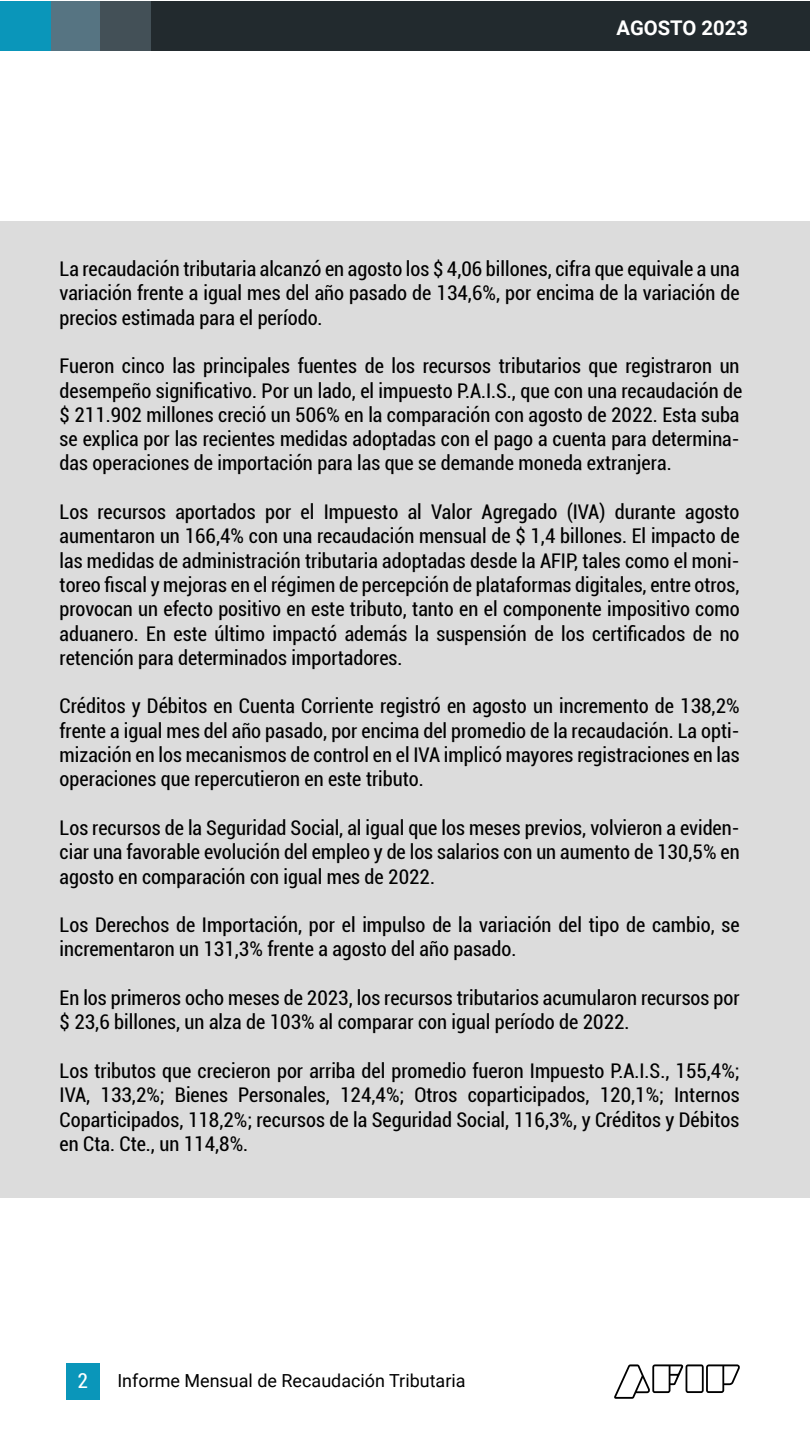
<style>
.page{position:relative;width:810px;height:1440px;background:#fff}
.page>*{position:absolute;margin:0;border:0;box-sizing:border-box;transform-origin:0 0}
.t1{font:condensed 20.55px "Roboto";color:#fff}
.t2{font:condensed 20.25px/24.3px "Roboto";color:#000;text-align:justify}
.t3{font:700 20.25px "Roboto";color:#fff}
.t4{font:18px "Roboto";color:#000}
</style>
<div class="page">
<div style="left:66px;top:1363px;width:33px;height:37px;background:#0a96ba"></div>
<div style="left:150px;top:1px;width:659px;height:50px;background:#222a2e"></div>
<div style="left:50px;top:1px;width:51px;height:50px;background:#567482"></div>
<div style="left:101px;top:1px;width:50px;height:50px;background:#435057"></div>
<div style="left:0;top:1px;width:50px;height:50px;background:#0a96ba"></div>
<svg style="left:614px;top:1364px;width:126px;height:35px"></svg>
<div style="left:0;top:222px;width:810px;height:976px;background:#dcdcdc"></div>
<p class="t3" style="left:617px;top:13px;width:133px">AGOSTO 2023</p>
<p class="t2" style="left:60px;top:256px;width:682px">La recaudación tributaria alcanzó en agosto los $ 4,06 billones, cifra que equivale a una variación frente a igual mes del año pasado de 134,6%, por encima de la variación de precios estimada para el período.</p>
<p class="t2" style="left:60px;top:353px;width:684px;text-align:left">Fueron cinco las principales fuentes de los recursos tributarios que registraron un desempeño significativo. Por un lado, el impuesto P.A.I.S., que con una recaudación de $ 211.902 millones creció un 506% en la comparación con agosto de 2022. Esta suba se explica por las recientes medidas adoptadas con el pago a cuenta para determina&shy;das operaciones de importación para las que se demande moneda extranjera.</p>
<p class="t2" style="left:60px;top:499px;width:682px">Los recursos aportados por el Impuesto al Valor Agregado (IVA) durante agosto aumentaron un 166,4% con una recaudación mensual de $ 1,4 billones. El impacto de las medidas de administración tributaria adoptadas desde la AFIP, tales como el moni&shy;toreo fiscal y mejoras en el régimen de percepción de plataformas digitales, entre otros, provocan un efecto positivo en este tributo, tanto en el componente impositivo como aduanero. En este último impactó además la suspensión de los certificados de no retención para determinados importadores.</p>
<p class="t2" style="left:60px;top:693px;width:682px">Créditos y Débitos en Cuenta Corriente registró en agosto un incremento de 138,2% frente a igual mes del año pasado, por encima del promedio de la recaudación. La opti&shy;mización en los mecanismos de control en el IVA implicó mayores registraciones en las operaciones que repercutieron en este tributo.</p>
<p class="t2" style="left:60px;top:815px;width:682px">Los recursos de la Seguridad Social, al igual que los meses previos, volvieron a eviden&shy;ciar una favorable evolución del empleo y de los salarios con un aumento de 130,5% en agosto en comparación con igual mes de 2022.</p>
<p class="t2" style="left:60px;top:912px;width:682px">Los Derechos de Importación, por el impulso de la variación del tipo de cambio, se incrementaron un 131,3% frente a agosto del año pasado.</p>
<p class="t2" style="left:60px;top:985px;width:682px">En los primeros ocho meses de 2023, los recursos tributarios acumularon recursos por $ 23,6 billones, un alza de 103% al comparar con igual período de 2022.</p>
<p class="t2" style="left:60px;top:1058px;width:682px">Los tributos que crecieron por arriba del promedio fueron Impuesto P.A.I.S., 155,4%; IVA, 133,2%; Bienes Personales, 124,4%; Otros coparticipados, 120,1%; Internos Coparticipados, 118,2%; recursos de la Seguridad Social, 116,3%, y Créditos y Débitos en Cta. Cte., un 114,8%.</p>
<p class="t1" style="left:77px;top:1366px;width:12px">2</p>
<p class="t4" style="left:117px;top:1368px;width:350px">Informe Mensual de Recaudación Tributaria</p>
</div>
